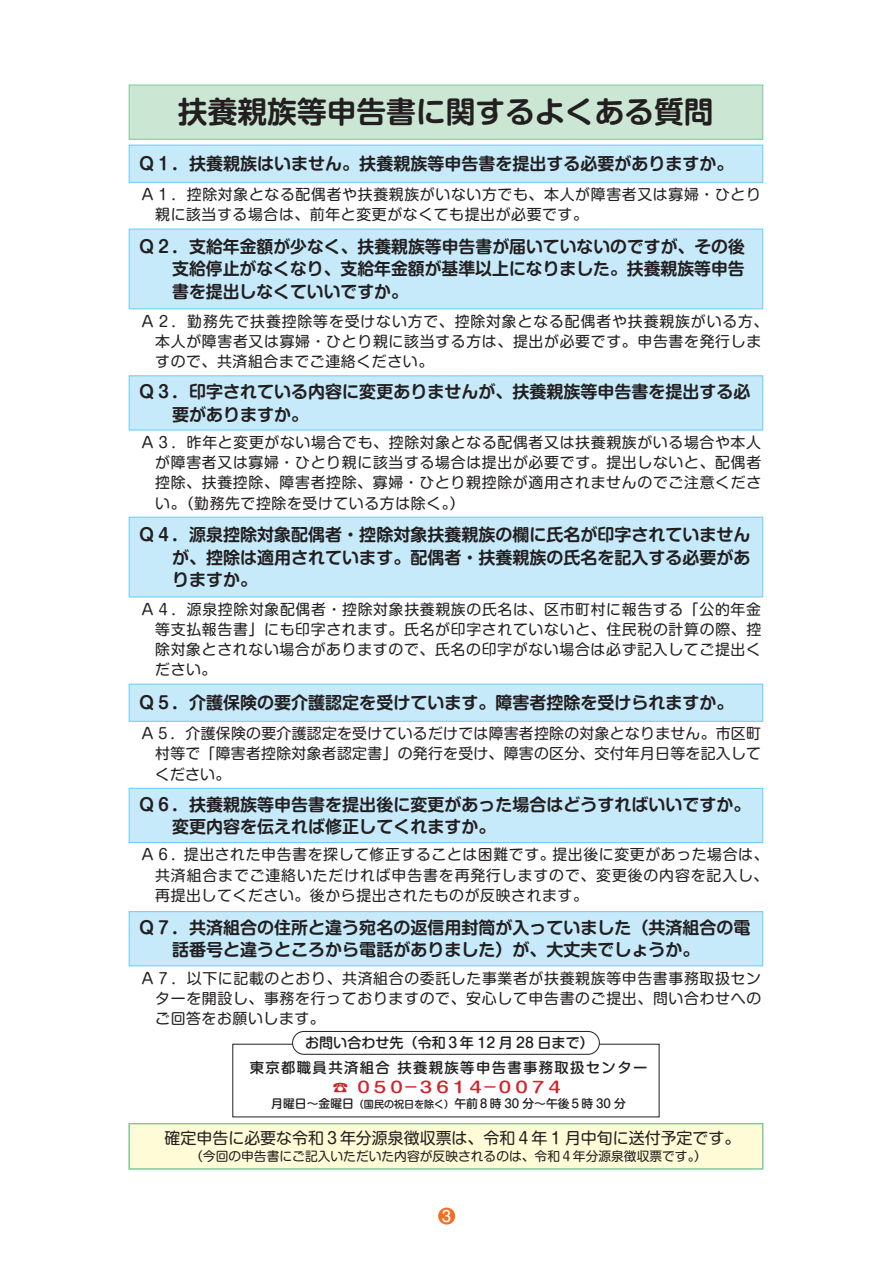
<style>
.page{position:relative;width:893px;height:1263px;background:#fff}
.page>*{position:absolute;margin:0;border:0;box-sizing:border-box;transform-origin:0 0}
.t1{font:700 29.7px "Shin M Go Pro De";color:#231f20}
.t2{font:700 16.95px/22.4px "Shin M Go Pro De";color:#231f20}
.t3{font:15.9px "Shin M Go Pro";color:#231f20}
.t4{font:500 15.15px "Shin M Go Pro";letter-spacing:-.16em;color:#d1232a;scale:1.3 1}
.t5{font:14.85px/20.2px "Shin M Go Pro";letter-spacing:.045em;color:#231f20;text-align:justify}
.t6{font:500 14.85px "Shin M Go Pro";color:#fff}
.t7{font:500 14.4px "Shin M Go Pro";letter-spacing:.095em;color:#231f20}
.t8{font:500 14.1px "Shin M Go Pro";color:#231f20}
.t9{font:12.75px "Shin M Go Pro";color:#231f20}
.t10{font:500 11.85px "Shin M Go Pro";color:#231f20}
.s1{font-size:14.55px}
.s2{font-size:10.05px}
</style>
<div class="page">
<div style="left:129px;top:85px;width:634px;height:55px;background:#cbe6d3;border:1px solid #80ca9c"></div>
<div style="left:129px;top:145px;width:634px;height:38px;background:#c6eafa;border:1px solid #6bcff6"></div>
<div style="left:129px;top:229px;width:634px;height:80px;background:#c6eafa;border:1px solid #6bcff6"></div>
<div style="left:129px;top:375px;width:634px;height:56px;background:#c6eafa;border:1px solid #6bcff6"></div>
<div style="left:129px;top:517px;width:634px;height:80px;background:#c6eafa;border:1px solid #6bcff6"></div>
<div style="left:129px;top:788px;width:634px;height:55px;background:#c6eafa;border:1px solid #6bcff6"></div>
<div style="left:129px;top:911px;width:634px;height:55px;background:#c6eafa;border:1px solid #6bcff6"></div>
<div style="left:129px;top:684px;width:634px;height:38px;background:#c6eafa;border:1px solid #6bcff6"></div>
<div style="left:128px;top:1123px;width:635px;height:47px;background:#fffbd6;border:1px solid #80ca9c"></div>
<div style="left:292px;top:1031px;width:308px;height:23px;border:1px solid #231f20;border-radius:11px"></div>
<div style="left:438px;top:1207px;width:17px;height:17px;background:#f36e21;border-radius:50%"></div>
<h1 class="t1" style="left:178px;top:88px;width:537px">扶養親族等申告書に関するよくある質問</h1>
<p class="t2" style="left:138px;top:151px;width:597px">Ｑ１．扶養親族はいません。扶養親族等申告書を提出する必要がありますか。</p>
<p class="t5" style="left:155px;top:183px;width:607px;text-indent:-15px">Ａ１．控除対象となる配偶者や扶養親族がいない方でも、本人が障害者又は寡婦・ひとり親に該当する場合は、前年と変更がなくても提出が必要です。</p>
<p class="t2" style="left:172px;top:233px;width:574px;text-align:justify;text-indent:-34px">Ｑ２．支給年金額が少なく、扶養親族等申告書が届いていないのですが、その後支給停止がなくなり、支給年金額が基準以上になりました。扶養親族等申告書を提出しなくていいですか。</p>
<p class="t5" style="left:155px;top:309px;width:615px;text-align:left;text-indent:-15px">Ａ２．勤務先で扶養控除等を受けない方で、控除対象となる配偶者や扶養親族がいる方、本人が障害者又は寡婦・ひとり親に該当する方は、提出が必要です。申告書を発行しますので、共済組合までご連絡ください。</p>
<p class="t2" style="left:172px;top:379px;width:580px;text-indent:-34px">Ｑ３．印字されている内容に変更ありませんが、扶養親族等申告書を提出する必要がありますか。</p>
<p class="t5" style="left:155px;top:430px;width:608px;text-indent:-15px">Ａ３．昨年と変更がない場合でも、控除対象となる配偶者又は扶養親族がいる場合や本人が障害者又は寡婦・ひとり親に該当する場合は提出が必要です。提出しないと、配偶者控除、扶養控除、障害者控除、寡婦・ひとり親控除が適用されませんのでご注意ください。（勤務先で控除を受けている方は除く。）</p>
<p class="t2" style="left:172px;top:522px;width:580px;text-align:justify;text-indent:-34px">Ｑ４．源泉控除対象配偶者・控除対象扶養親族の欄に氏名が印字されていませんが、控除は適用されています。配偶者・扶養親族の氏名を記入する必要がありますか。</p>
<p class="t5" style="left:155px;top:597px;width:608px;text-indent:-15px">Ａ４．源泉控除対象配偶者・控除対象扶養親族の氏名は、区市町村に報告する「公的年金等支払報告書」にも印字されます。氏名が印字されていないと、住民税の計算の際、控除対象とされない場合がありますので、氏名の印字がない場合は必ず記入してご提出ください。</p>
<p class="t2" style="left:138px;top:689px;width:597px">Ｑ５．介護保険の要介護認定を受けています。障害者控除を受けられますか。</p>
<p class="t5" style="left:155px;top:722px;width:607px;text-indent:-15px">Ａ５．介護保険の要介護認定を受けているだけでは障害者控除の対象となりません。市区町村等で「障害者控除対象者認定書」の発行を受け、障害の区分、交付年月日等を記入してください。</p>
<p class="t2" style="left:172px;top:791px;width:580px;text-indent:-34px">Ｑ６．扶養親族等申告書を提出後に変更があった場合はどうすればいいですか。変更内容を伝えれば修正してくれますか。</p>
<p class="t5" style="left:155px;top:843px;width:615px;text-indent:-15px">Ａ６．提出された申告書を探して修正することは困難です。提出後に変更があった場合は、共済組合までご連絡いただければ申告書を再発行しますので、変更後の内容を記入し、再提出してください。後から提出されたものが反映されます。</p>
<p class="t2" style="left:172px;top:914px;width:580px;text-indent:-34px">Ｑ７．共済組合の住所と違う宛名の返信用封筒が入っていました（共済組合の電話番号と違うところから電話がありました）が、大丈夫でしょうか。</p>
<p class="t5" style="left:155px;top:966px;width:608px;text-indent:-15px">Ａ７．以下に記載のとおり、共済組合の委託した事業者が扶養親族等申告書事務取扱センターを開設し、事務を行っておりますので、安心して申告書のご提出、問い合わせへのご回答をお願いします。</p>
<p class="t8" style="left:305px;top:1031px;width:290px">お問い合わせ先（令和３年 12 月 28 日まで）</p>
<p class="t7" style="left:250px;top:1056px;width:399px">東京都職員共済組合 扶養親族等申告書事務取扱センター</p>
<p class="t4" style="left:332px;top:1074px;width:180px"><span class="s1">☎</span> ０５０−３６１４−００７４</p>
<p class="t10" style="left:271px;top:1094px;width:356px">月曜日～金曜日<span class="s2">（国民の祝日を除く）</span>午前８時 30 分～午後５時 30 分</p>
<p class="t3" style="left:165px;top:1125px;width:577px">確定申告に必要な令和３年分源泉徴収票は、令和４年 1 月中旬に送付予定です。</p>
<p class="t9" style="left:190px;top:1146px;width:518px">（今回の申告書にご記入いただいた内容が反映されるのは、令和４年分源泉徴収票です。）</p>
<p class="t6" style="left:442px;top:1204px;width:11px">3</p>
</div>
